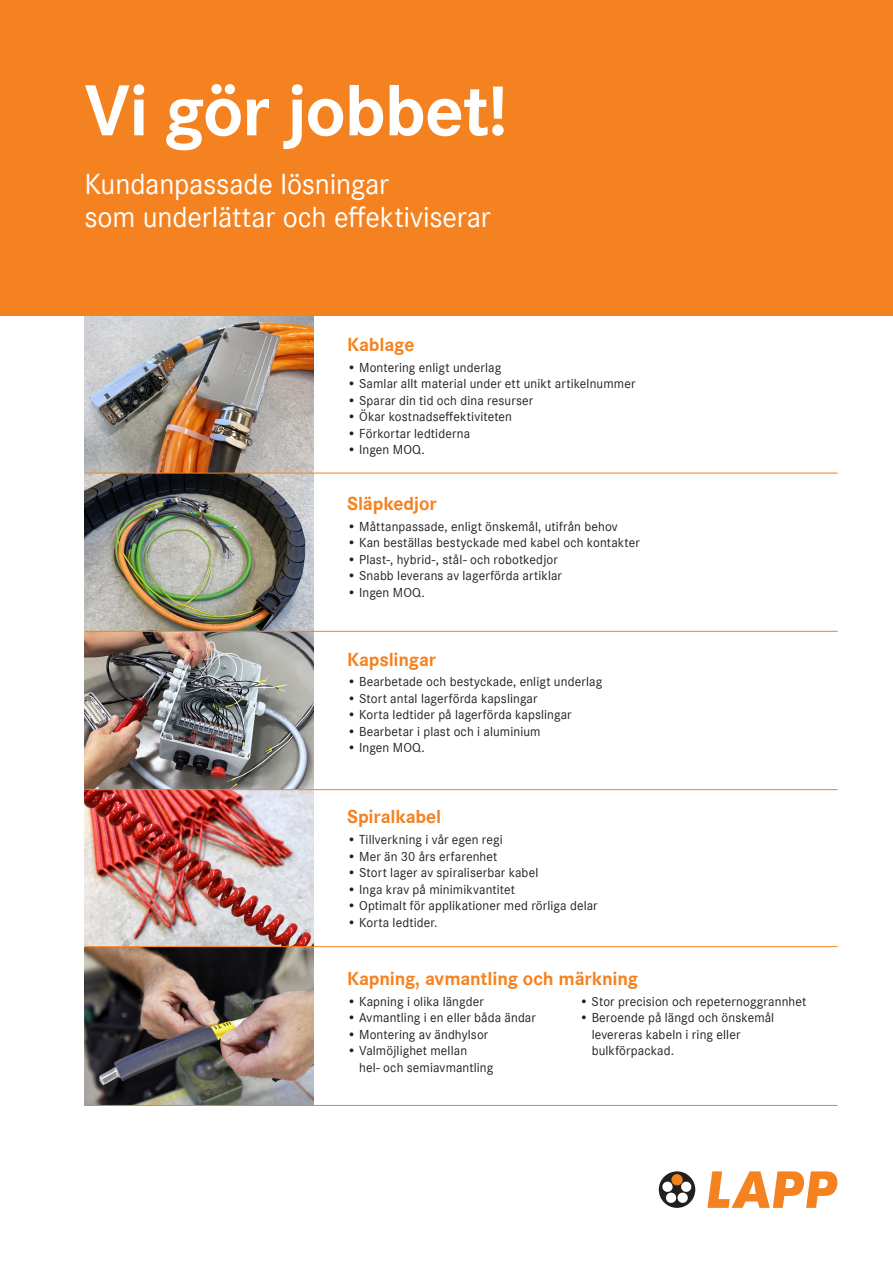
<style>
.page{position:relative;width:893px;height:1263px;background:#fff}
.page>*{position:absolute;margin:0;border:0;box-sizing:border-box;transform-origin:0 0}
._2023_Rubrik_50_00_flyer{font:700 75px "Corporate S";letter-spacing:-.015em;color:#fff}
._2023_Underrubrik_normal_20_22{font:30px/33px "Corporate S";letter-spacing:-.005em;color:#fff}
._2023_Rubrik_13_p{font:700 19.5px "Corporate S";letter-spacing:-.01em;color:#f58220}
._2023_Brödtext_11_pkt_u_indrag{font:13.5px/16.5px "Corporate S";letter-spacing:.01em;color:#231f20}
</style>
<div class="page">
<img style="left:85px;top:315px;width:228px;height:316px">
<img style="left:85px;top:632px;width:228px;height:314px">
<img style="left:85px;top:947px;width:228px;height:158px">
<hr style="left:85px;top:473px;width:753px;height:1px;background:#f58220">
<hr style="left:85px;top:631px;width:753px;height:1px;background:#f58220">
<hr style="left:85px;top:789px;width:753px;height:1px;background:#f58220">
<hr style="left:85px;top:946px;width:753px;height:1px;background:#f58220">
<div style="left:0;top:0;width:893px;height:315px;background:#f58220"></div>
<svg style="left:707px;top:1171px;width:130px;height:37px"></svg>
<svg style="left:659px;top:1171px;width:36px;height:37px"></svg>
<svg style="left:662px;top:1181px;width:30px;height:22px"></svg>
<div style="left:672px;top:1175px;width:10px;height:10px;background:#f58220;border-radius:50%"></div>
<div style="left:672px;top:1174px;width:10px;height:11px;border:1px solid #f58220;border-radius:50%"></div>
<hr style="left:85px;top:1105px;width:753px;height:1px;background:#f58220">
<p class="_2023_Rubrik_50_00_flyer" style="left:85px;top:59px;width:424px">Vi gör jobbet!</p>
<p class="_2023_Underrubrik_normal_20_22" style="left:85px;top:167px;width:408px">Kundanpassade lösningar<br>som underlättar och effektiviserar</p>
<p class="_2023_Rubrik_13_p" style="left:347px;top:331px;width:69px">Kablage</p>
<p class="_2023_Brödtext_11_pkt_u_indrag" style="left:347px;top:359px;width:156px">• Montering enligt underlag</p>
<p class="_2023_Brödtext_11_pkt_u_indrag" style="left:347px;top:375px;width:290px">• Samlar allt material under ett unikt artikelnummer</p>
<p class="_2023_Brödtext_11_pkt_u_indrag" style="left:347px;top:392px;width:188px">• Sparar din tid och dina resurser</p>
<p class="_2023_Brödtext_11_pkt_u_indrag" style="left:347px;top:408px;width:166px">• Ökar kostnadseffektiviteten</p>
<p class="_2023_Brödtext_11_pkt_u_indrag" style="left:347px;top:425px;width:125px">• Förkortar ledtiderna</p>
<p class="_2023_Brödtext_11_pkt_u_indrag" style="left:347px;top:441px;width:79px">• Ingen MOQ.</p>
<p class="_2023_Rubrik_13_p" style="left:347px;top:490px;width:91px">Släpkedjor</p>
<p class="_2023_Brödtext_11_pkt_u_indrag" style="left:347px;top:517px;width:272px">• Måttanpassade, enligt önskemål, utifrån behov</p>
<p class="_2023_Brödtext_11_pkt_u_indrag" style="left:347px;top:534px;width:294px">• Kan beställas bestyckade med kabel och kontakter</p>
<p class="_2023_Brödtext_11_pkt_u_indrag" style="left:347px;top:550px;width:212px">• Plast-, hybrid-, stål- och robotkedjor</p>
<p class="_2023_Brödtext_11_pkt_u_indrag" style="left:347px;top:567px;width:216px">• Snabb leverans av lagerförda artiklar</p>
<p class="_2023_Brödtext_11_pkt_u_indrag" style="left:347px;top:583px;width:79px">• Ingen MOQ.</p>
<p class="_2023_Rubrik_13_p" style="left:347px;top:646px;width:91px">Kapslingar</p>
<p class="_2023_Brödtext_11_pkt_u_indrag" style="left:347px;top:673px;width:257px">• Bearbetade och bestyckade, enligt underlag</p>
<p class="_2023_Brödtext_11_pkt_u_indrag" style="left:347px;top:690px;width:192px">• Stort antal lagerförda kapslingar</p>
<p class="_2023_Brödtext_11_pkt_u_indrag" style="left:347px;top:706px;width:226px">• Korta ledtider på lagerförda kapslingar</p>
<p class="_2023_Brödtext_11_pkt_u_indrag" style="left:347px;top:723px;width:195px">• Bearbetar i plast och i aluminium</p>
<p class="_2023_Brödtext_11_pkt_u_indrag" style="left:347px;top:739px;width:79px">• Ingen MOQ.</p>
<p class="_2023_Rubrik_13_p" style="left:347px;top:803px;width:96px">Spiralkabel</p>
<p class="_2023_Brödtext_11_pkt_u_indrag" style="left:347px;top:831px;width:157px">• Tillverkning i vår egen regi</p>
<p class="_2023_Brödtext_11_pkt_u_indrag" style="left:347px;top:847px;width:152px">• Mer än 30 års erfarenhet</p>
<p class="_2023_Brödtext_11_pkt_u_indrag" style="left:347px;top:864px;width:193px">• Stort lager av spiraliserbar kabel</p>
<p class="_2023_Brödtext_11_pkt_u_indrag" style="left:347px;top:880px;width:169px">• Inga krav på minimikvantitet</p>
<p class="_2023_Brödtext_11_pkt_u_indrag" style="left:347px;top:897px;width:252px">• Optimalt för applikationer med rörliga delar</p>
<p class="_2023_Brödtext_11_pkt_u_indrag" style="left:347px;top:913px;width:92px">• Korta ledtider.</p>
<p class="_2023_Rubrik_13_p" style="left:347px;top:965px;width:293px">Kapning, avmantling och märkning</p>
<p class="_2023_Brödtext_11_pkt_u_indrag" style="left:347px;top:993px;width:138px">• Kapning i olika längder</p>
<p class="_2023_Brödtext_11_pkt_u_indrag" style="left:347px;top:1009px;width:190px">• Avmantling i en eller båda ändar</p>
<p class="_2023_Brödtext_11_pkt_u_indrag" style="left:347px;top:1026px;width:143px">• Montering av ändhylsor</p>
<p class="_2023_Brödtext_11_pkt_u_indrag" style="left:359px;top:1042px;width:136px;text-indent:-12px">• Valmöjlighet mellan<br>hel- och semiavmantling</p>
<p class="_2023_Brödtext_11_pkt_u_indrag" style="left:580px;top:993px;width:228px">• Stor precision och repeternoggrannhet</p>
<p class="_2023_Brödtext_11_pkt_u_indrag" style="left:592px;top:1009px;width:184px;text-indent:-12px">• Beroende på längd och önskemål levereras kabeln i ring eller bulkförpackad.</p>
</div>
